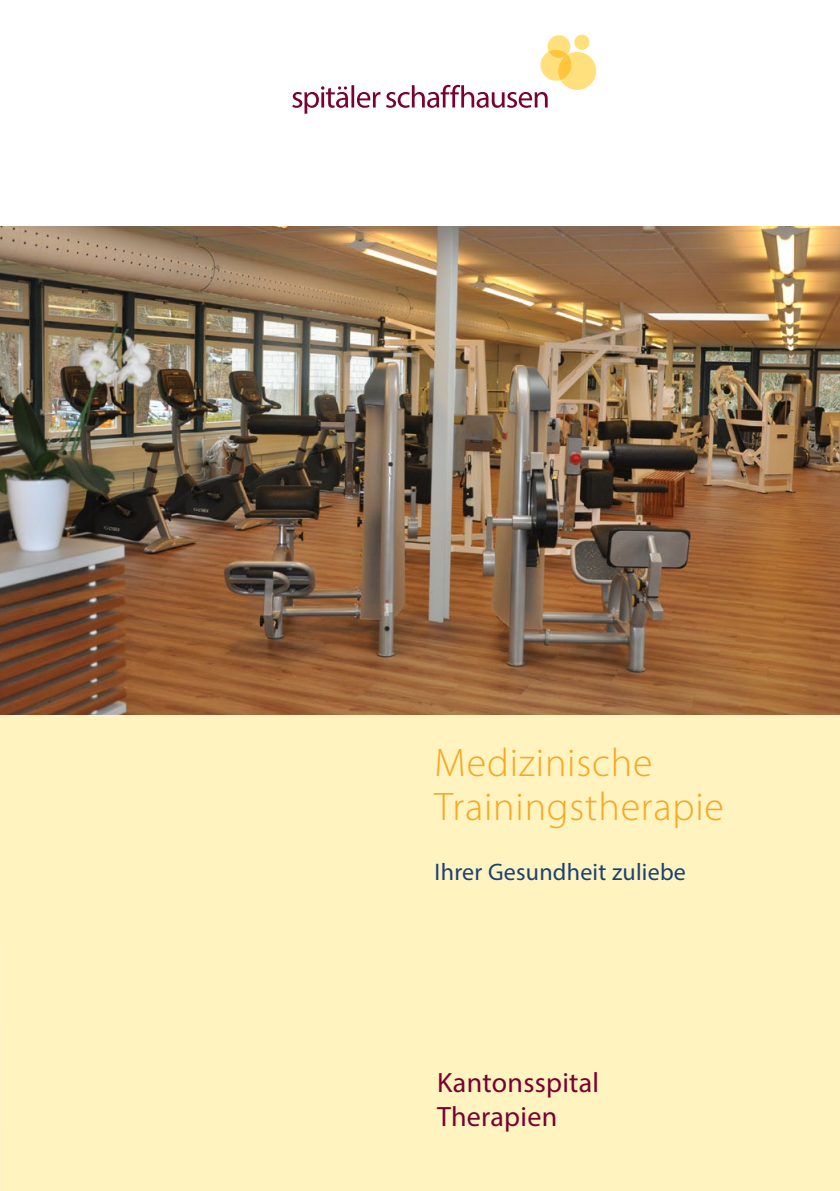
<style>
.page{position:relative;width:840px;height:1191px;background:#fff}
.page>*{position:absolute;margin:0;border:0;box-sizing:border-box;transform-origin:0 0}
.t1{font:300 40px/44px "Myriad Pro";letter-spacing:.02em;color:#f7a823}
.t2{font:28px/34px "Myriad Pro";letter-spacing:.01em;color:#780232}
.t3{font:24px "Myriad Pro";letter-spacing:.01em;color:#1b4175}
</style>
<div class="page">
<div style="left:0;top:688px;width:839px;height:503px;background:#fff4bf"></div>
<img style="left:0;top:227px;width:839px;height:487px">
<svg style="left:292px;top:35px;width:304px;height:79px"></svg>
<p class="t1" style="left:434px;top:741px;width:291px">Medizinische<br>Trainingstherapie</p>
<p class="t3" style="left:434px;top:857px;width:253px">Ihrer Gesundheit zuliebe</p>
<p class="t2" style="left:437px;top:1065px;width:163px">Kantonsspital<br>Therapien</p>
</div>
